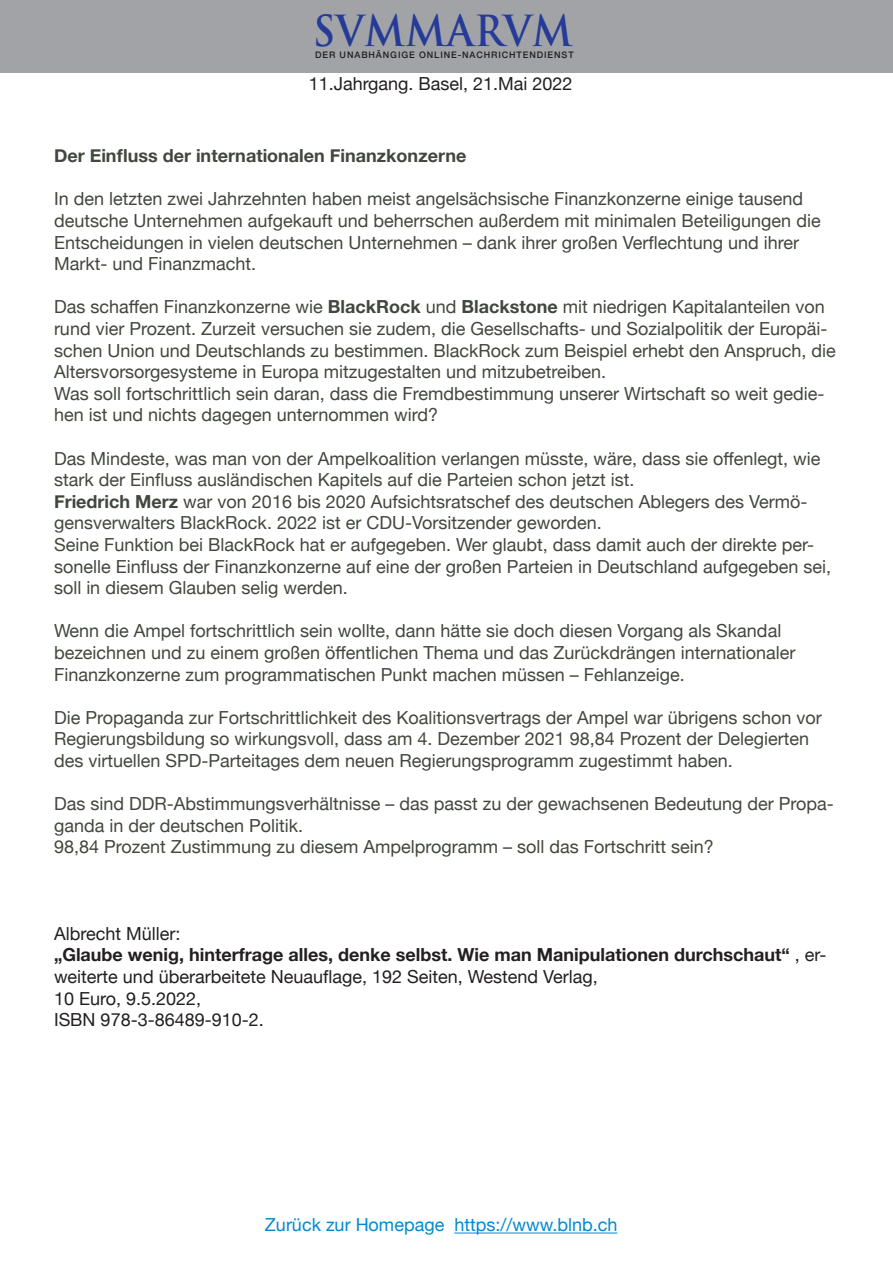
<style>
.page{position:relative;width:893px;height:1263px;background:#fff}
.page>*{position:absolute;margin:0;border:0;box-sizing:border-box;transform-origin:0 0}
.t1{font:700 41.7px "Trajan Pro";letter-spacing:.01em;color:#253b97;scale:.93 1}
.t2{font:18px/21.6px "Helvetica Neue";color:#41473e}
.t3{font:700 18px/21.6px "Helvetica Neue";color:#231f20}
.t4{font:18px "Helvetica Neue";color:#231f20}
.t5{font:700 18px "Helvetica Neue";color:#41473e}
.t6{font:18px "Helvetica Neue";color:#008ad0}
.t7{font:500 9px "Helvetica Neue";letter-spacing:.1em;color:#231f20}
.s1{font-weight:700}
.s2{font-weight:400}
</style>
<div class="page">
<hr style="left:454px;top:1232px;width:163px;height:1px;background:#008ad0">
<div style="left:0;top:1px;width:893px;height:72px;background:#a1a3a6"></div>
<h1 class="t1" style="left:313px;top:5px;width:281px">SVMMARVM</h1>
<p class="t7" style="left:315px;top:47px;width:260px">DER UNABHÄNGIGE ONLINE-NACHRICHTENDIENST</p>
<p class="t4" style="left:309px;top:71px;width:265px">11.Jahrgang. Basel, 21.Mai 2022</p>
<p class="t5" style="left:54px;top:142px;width:414px">Der Einfluss der internationalen Finanzkonzerne</p>
<p class="t2" style="left:54px;top:189px;width:768px">In den letzten zwei Jahrzehnten haben meist angelsächsische Finanzkonzerne einige tausend deutsche Unternehmen aufgekauft und beherrschen außerdem mit minimalen Beteiligungen die Entscheidungen in vielen deutschen Unternehmen – dank ihrer großen Verflechtung und ihrer Markt- und Finanzmacht.</p>
<p class="t2" style="left:54px;top:297px;width:783px">Das schaffen Finanzkonzerne wie <span class="s1">BlackRock</span> und <span class="s1">Blackstone</span> mit niedrigen Kapitalanteilen von rund vier Prozent. Zurzeit versuchen sie zudem, die Gesellschafts- und Sozialpolitik der Europäi&shy;schen Union und Deutschlands zu bestimmen. BlackRock zum Beispiel erhebt den Anspruch, die Altersvorsorgesysteme in Europa mitzugestalten und mitzubetreiben.</p>
<p class="t2" style="left:54px;top:384px;width:772px">Was soll fortschrittlich sein daran, dass die Fremdbestimmung unserer Wirtschaft so weit gedie&shy;hen ist und nichts dagegen unternommen wird?</p>
<p class="t2" style="left:54px;top:448px;width:768px">Das Mindeste, was man von der Ampelkoalition verlangen müsste, wäre, dass sie offenlegt, wie stark der Einfluss ausländischen Kapitels auf die Parteien schon jetzt ist.</p>
<p class="t2" style="left:54px;top:492px;width:755px"><span class="s1">Friedrich Merz</span> war von 2016 bis 2020 Aufsichtsratschef des deutschen Ablegers des Vermö&shy;gensverwalters BlackRock. 2022 ist er CDU-Vorsitzender geworden.</p>
<p class="t2" style="left:54px;top:535px;width:779px">Seine Funktion bei BlackRock hat er aufgegeben. Wer glaubt, dass damit auch der direkte per&shy;sonelle Einfluss der Finanzkonzerne auf eine der großen Parteien in Deutschland aufgegeben sei, soll in diesem Glauben selig werden.</p>
<p class="t2" style="left:54px;top:621px;width:729px">Wenn die Ampel fortschrittlich sein wollte, dann hätte sie doch diesen Vorgang als Skandal</p>
<p class="t2" style="left:54px;top:643px;width:743px">bezeichnen und zu einem großen öffentlichen Thema und das Zurückdrängen internationaler<br>Finanzkonzerne zum programmatischen Punkt machen müssen – Fehlanzeige.</p>
<p class="t2" style="left:54px;top:708px;width:769px">Die Propaganda zur Fortschrittlichkeit des Koalitionsvertrags der Ampel war übrigens schon vor<br>Regierungsbildung so wirkungsvoll, dass am 4. Dezember 2021 98,84 Prozent der Delegierten des virtuellen SPD-Parteitages dem neuen Regierungsprogramm zugestimmt haben.</p>
<p class="t2" style="left:54px;top:794px;width:781px">Das sind DDR-Abstimmungsverhältnisse – das passt zu der gewachsenen Bedeutung der Propa&shy;ganda in der deutschen Politik.</p>
<p class="t2" style="left:54px;top:837px;width:661px">98,84 Prozent Zustimmung zu diesem Ampelprogramm – soll das Fortschritt sein?</p>
<p class="t4" style="left:54px;top:920px;width:128px">Albrecht Müller:</p>
<p class="t3" style="left:54px;top:945px;width:774px">„Glaube wenig, hinterfrage alles, denke selbst. Wie man Manipulationen durchschaut“ <span class="s2">, er&shy;weiterte und überarbeitete Neuauflage, 192 Seiten, Westend Verlag,</span></p>
<p class="t4" style="left:54px;top:985px;width:149px">10 Euro, 9.5.2022,</p>
<p class="t4" style="left:54px;top:1007px;width:211px">ISBN 978-3-86489-910-2.</p>
<p class="t6" style="left:265px;top:1212px;width:354px">Zurück zur Homepage https://www.blnb.ch</p>
</div>
